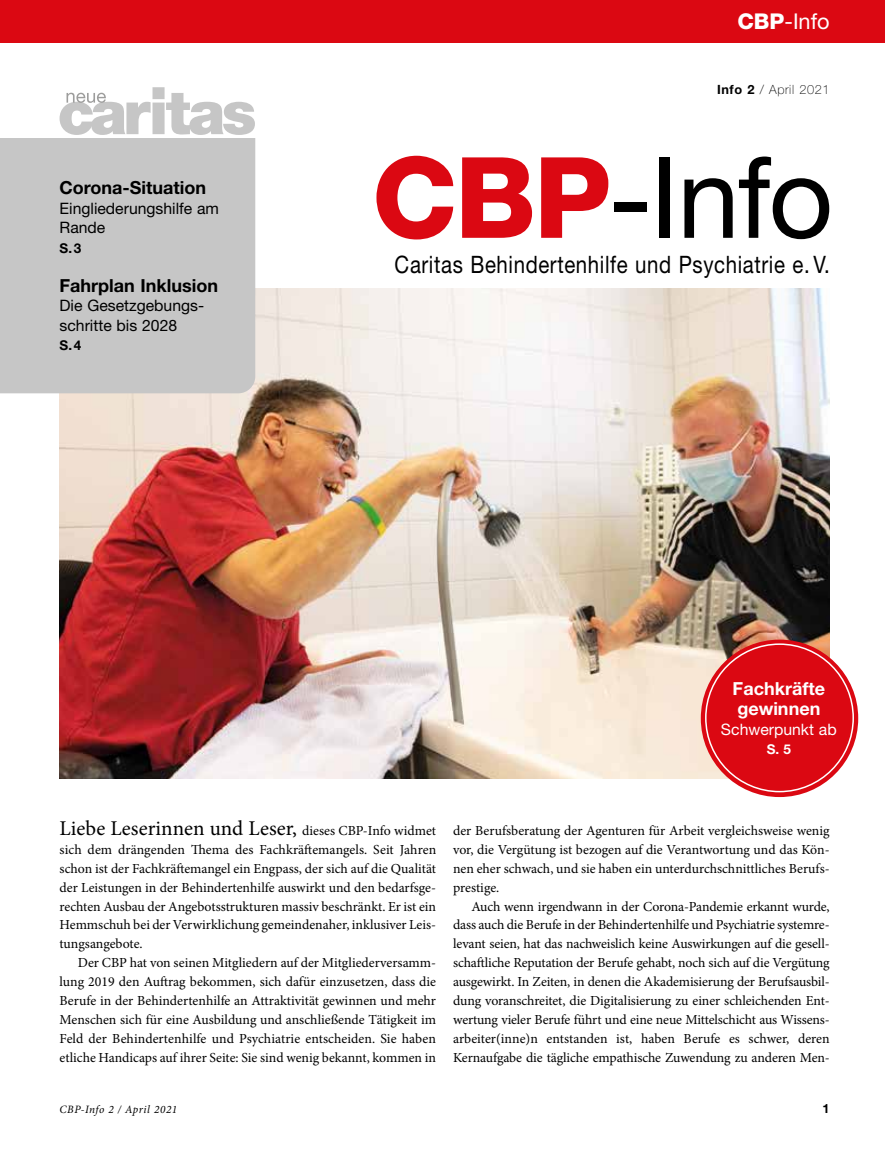
<style>
.page{position:relative;width:885px;height:1149px;background:#fff}
.page>*{position:absolute;margin:0;border:0;box-sizing:border-box;transform-origin:0 0}
.t1{font:112.5px "Helvetica Neue LT Std";color:#000}
.t2{font:24px "Helvetica Neue LT Std";letter-spacing:.03em;color:#000;scale:.85 1}
.t3{font:21.75px "Helvetica Neue LT Std";color:#fff}
.t4{font:21px "Minion Pro";color:#000}
.t5{font:700 18px "Helvetica Neue LT Std";color:#000}
.t6{font:700 18px/19.5px "Helvetica Neue LT Std";color:#fff}
.t7{font:15.75px/19.5px "Helvetica Neue LT Std";color:#000}
.t8{font:15.75px "Helvetica Neue LT Std";color:#fff}
.t9{font:13.8px/18.9px "Minion Pro";letter-spacing:-.005em;color:#000;text-align:justify}
.t10{font:700 13.5px "Helvetica Neue LT Std";color:#000}
.t11{font:700 13.5px "Helvetica Neue LT Std";color:#fff}
.t12{font:100 12.75px "Helvetica Neue LT Std";letter-spacing:.05em;color:#000}
.t13{font:700 12.75px "Helvetica Neue LT Std";color:#000}
.t14{font:italic 11.25px "Minion Pro";letter-spacing:.04em;color:#000}
.s1{font-weight:800}
.s2{font-weight:700}
.s3{font-weight:800;color:#db0812}
.s4{font-size:13.8px}
</style>
<div class="page">
<img style="left:60px;top:289px;width:769px;height:488px">
<div style="left:0;top:0;width:884px;height:43px;background:#db0812"></div>
<svg style="left:60px;top:87px;width:195px;height:48px"></svg>
<div style="left:0;top:138px;width:255px;height:255px;background:#c6c6c6"></div>
<div style="left:700px;top:639px;width:158px;height:157px;background:#db0812;border-radius:50%"></div>
<h3 class="t3" style="left:737px;top:8px;width:94px"><span class="s1">CBP</span>-Info</h3>
<h3 class="t5" style="left:60px;top:176px;width:148px">Corona-Situation</h3>
<p class="t7" style="left:60px;top:198px;width:161px">Eingliederungshilfe am<br>Rande</p>
<p class="t10" style="left:60px;top:239px;width:23px">S.3</p>
<h3 class="t5" style="left:60px;top:274px;width:160px">Fahrplan Inklusion</h3>
<p class="t7" style="left:60px;top:295px;width:146px">Die Gesetzgebungs&shy;schritte bis 2028</p>
<p class="t10" style="left:60px;top:337px;width:23px">S.4</p>
<p class="t12" style="left:717px;top:82px;width:114px"><span class="s2">Info 2</span> / April 2021</p>
<h1 class="t1" style="left:372px;top:131px;width:463px"><span class="s3">CBP</span>-Info</h1>
<h2 class="t2" style="left:394px;top:250px;width:513px">Caritas Behindertenhilfe und Psychiatrie e. V.</h2>
<h3 class="t6" style="left:732px;top:678px;width:94px">Fachkräfte gewinnen</h3>
<p class="t8" style="left:721px;top:719px;width:117px">Schwerpunkt ab</p>
<p class="t11" style="left:766px;top:740px;width:26px">S. 5</p>
<h3 class="t4" style="left:60px;top:813px;width:378px">Liebe Leserinnen und Leser, <span class="s4">dieses CBP-Info widmet</span></h3>
<p class="t9" style="left:60px;top:839px;width:378px">sich dem drängenden Thema des Fachkräftemangels. Seit Jahren schon ist der Fachkräftemangel ein Engpass, der sich auf die Qualität der Leistungen in der Behindertenhilfe auswirkt und den bedarfsge&shy;rechten Ausbau der Angebotsstrukturen massiv beschränkt. Er ist ein Hemmschuh bei der Verwirklichung gemeindenaher, inklusiver Leis&shy;tungsangebote.</p>
<p class="t9" style="left:60px;top:953px;width:378px;text-indent:18px">Der CBP hat von seinen Mitgliedern auf der Mitgliederversamm&shy;lung 2019 den Auftrag bekommen, sich dafür einzusetzen, dass die Berufe in der Behindertenhilfe an Attraktivität gewinnen und mehr Menschen sich für eine Ausbildung und anschließende Tätigkeit im Feld der Behindertenhilfe und Psychiatrie entscheiden. Sie haben etliche Handicaps auf ihrer Seite: Sie sind wenig bekannt, kommen in</p>
<p class="t9" style="left:453px;top:820px;width:378px">der Berufsberatung der Agenturen für Arbeit vergleichsweise wenig vor, die Vergütung ist bezogen auf die Verantwortung und das Kön&shy;nen eher schwach, und sie haben ein unterdurchschnittliches Berufs&shy;prestige.</p>
<p class="t9" style="left:453px;top:896px;width:378px;text-indent:18px">Auch wenn irgendwann in der Corona-Pandemie erkannt wurde, dass auch die Berufe in der Behindertenhilfe und Psychiatrie systemre&shy;levant seien, hat das nachweislich keine Auswirkungen auf die gesell&shy;schaftliche Reputation der Berufe gehabt, noch sich auf die Vergütung ausgewirkt. In Zeiten, in denen die Akademisierung der Berufsausbil&shy;dung voranschreitet, die Digitalisierung zu einer schleichenden Ent&shy;wertung vieler Berufe führt und eine neue Mittelschicht aus Wissens&shy;arbeiter(inne)n entstanden ist, haben Berufe es schwer, deren Kernaufgabe die tägliche empathische Zuwendung zu anderen Men-</p>
<p class="t14" style="left:60px;top:1101px;width:119px">CBP-Info 2 / April 2021</p>
<p class="t13" style="left:822px;top:1100px;width:9px">1</p>
</div>
